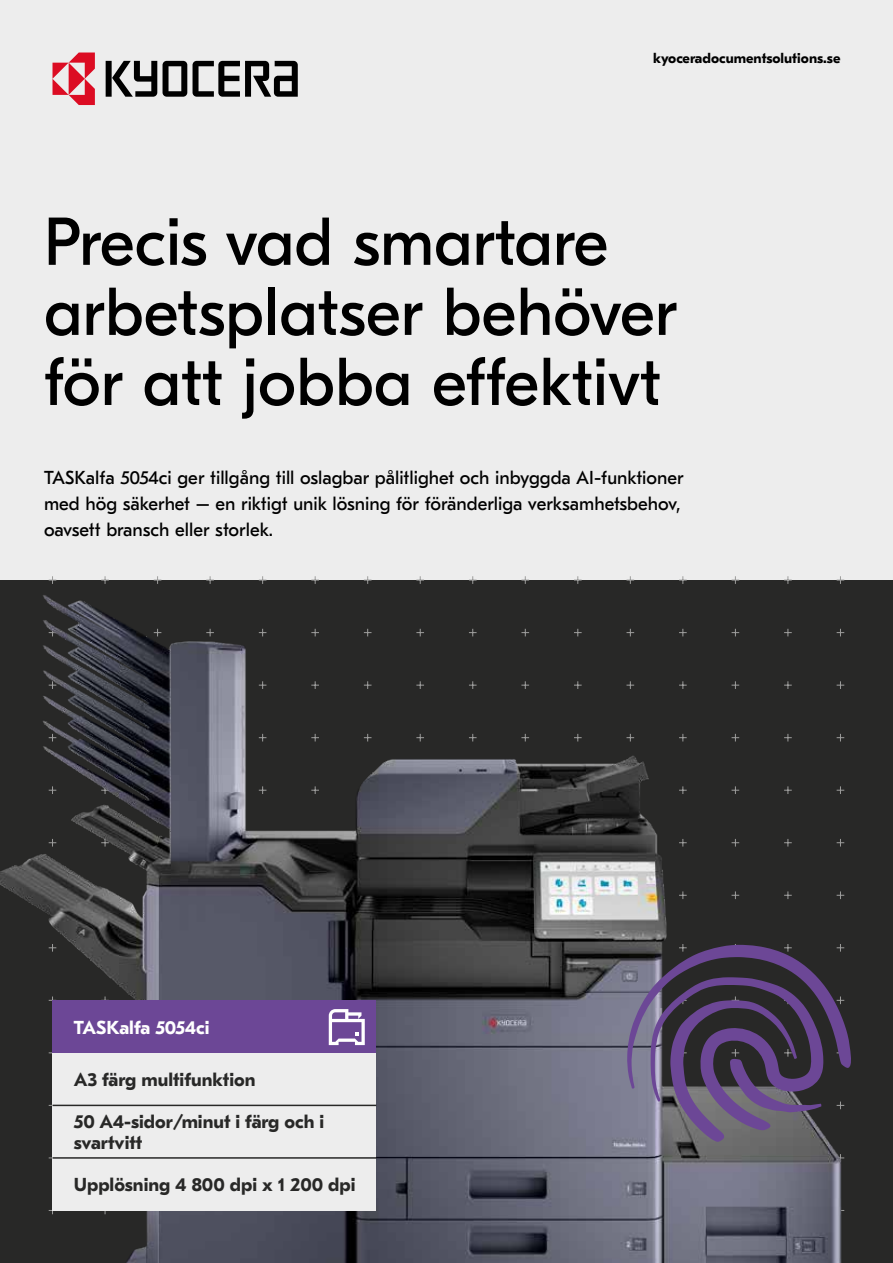
<style>
.page{position:relative;width:893px;height:1263px;background:#ededed}
.page>*{position:absolute;margin:0;border:0;box-sizing:border-box;transform-origin:0 0}
.t1{font:67.5px/70.1px "GT Eesti Pro Display";color:#000}
.t2{font:18.75px/26.2px "GT Eesti Pro Text";color:#000}
.t3{font:700 18.75px/21px "GT Eesti Pro Text";color:#282827}
.t4{font:700 18.75px "GT Eesti Pro Text";color:#fff}
.t5{font:700 14.25px "GT Eesti Pro Text";color:#000}
</style>
<div class="page">
<svg style="left:193px;top:61px;width:105px;height:36px"></svg>
<svg style="left:163px;top:61px;width:24px;height:36px"></svg>
<svg style="left:106px;top:61px;width:51px;height:36px"></svg>
<svg style="left:53px;top:53px;width:42px;height:52px"></svg>
<img style="left:0;top:576px;width:893px;height:687px">
<div style="left:53px;top:1158px;width:323px;height:52px;background:#ededed"></div>
<div style="left:53px;top:1105px;width:323px;height:53px;background:#ededed"></div>
<div style="left:53px;top:1053px;width:323px;height:52px;background:#ededed"></div>
<div style="left:53px;top:1000px;width:323px;height:53px;background:#6c4796"></div>
<hr style="left:53px;top:1105px;width:323px;height:1px;background:#282827">
<hr style="left:53px;top:1157px;width:323px;height:2px;background:#282827">
<svg style="left:329px;top:1009px;width:36px;height:36px"></svg>
<svg style="left:627px;top:945px;width:224px;height:197px;background:#51465f"></svg>
<p class="t5" style="left:653px;top:51px;width:189px">kyoceradocumentsolutions.se</p>
<h1 class="t1" style="left:44px;top:208px;width:635px">Precis vad smartare arbetsplatser behöver för att jobba effektivt</h1>
<p class="t2" style="left:44px;top:464px;width:641px">TASKalfa 5054ci ger tillgång till oslagbar pålitlighet och inbyggda AI-funktioner med hög säkerhet – en riktigt unik lösning för föränderliga verksamhetsbehov, oavsett bransch eller storlek.</p>
<p class="t4" style="left:74px;top:1017px;width:137px">TASKalfa 5054ci</p>
<p class="t3" style="left:74px;top:1070px;width:183px">A3 färg multifunktion</p>
<p class="t3" style="left:74px;top:1112px;width:252px">50 A4-sidor/minut i färg och i svartvitt</p>
<p class="t3" style="left:74px;top:1175px;width:283px">Upplösning 4 800 dpi x 1 200 dpi</p>
</div>
